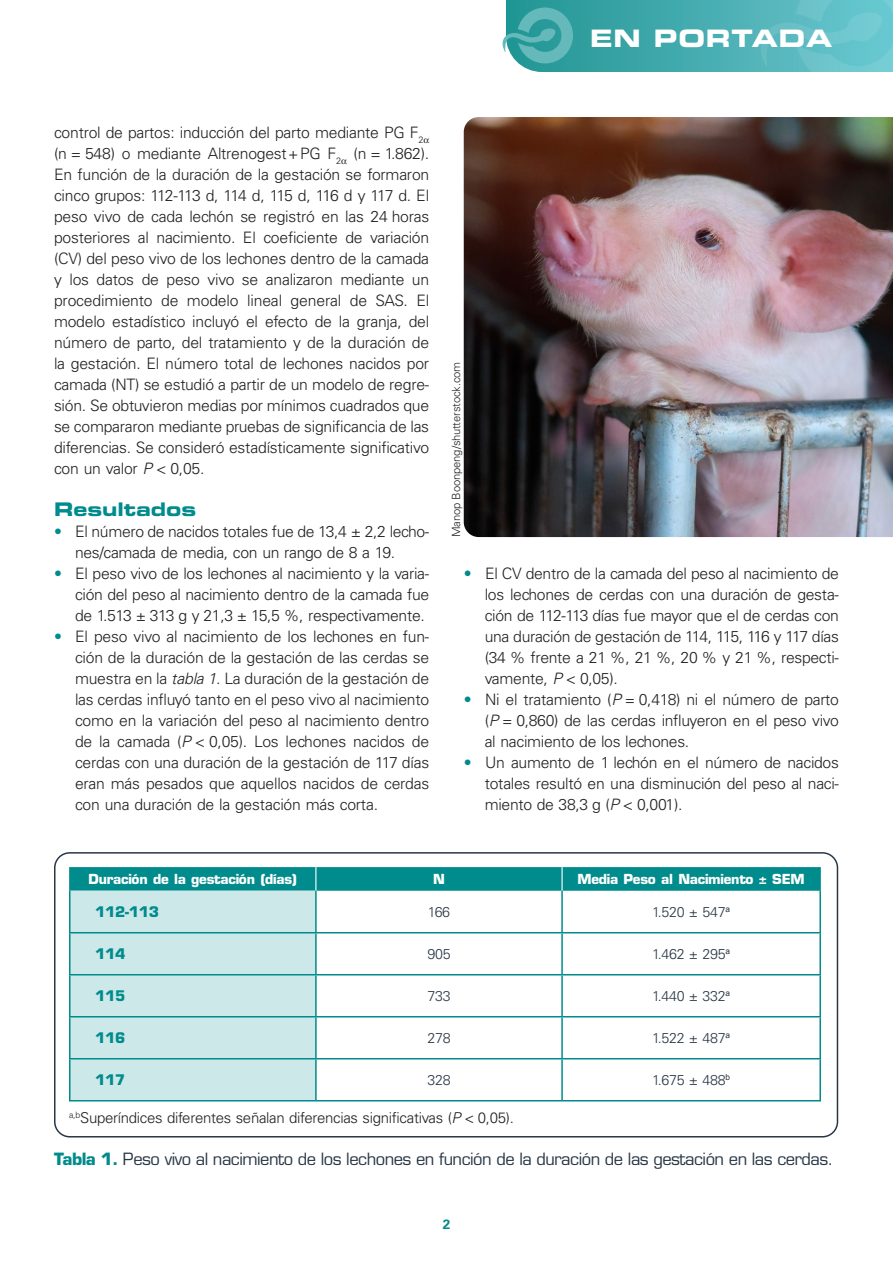
<style>
.page{position:relative;width:893px;height:1263px;background:#fff}
.page>*{position:absolute;margin:0;border:0;box-sizing:border-box;transform-origin:0 0}
.t1{font:24px "Eurostile LT Std Bold Ex 2";letter-spacing:.03em;color:#fff}
.MSD_Apartado_1{font:18.75px "Eurostile LT Std Bold Ex 2";color:#008b8c}
.MSD_Pie_de_foto{font:16.5px "Eurostile LT Std";letter-spacing:-.03em;color:#293745}
.MSD_Texto_normal{font:300 15.75px/21px "Univers LT Std";letter-spacing:-.015em;color:#231f20;text-align:justify}
.MSD_Tabla_pie{font:300 15px "Univers LT Std";letter-spacing:-.02em;color:#231f20}
.MSD_Tabla_texto{font:300 14.25px "Univers LT Std";letter-spacing:-.02em;color:#293745}
.MSD_Tabla_izquierda{font:700 14.25px "Eurostile LT Std";letter-spacing:-.02em;color:#008b8c}
.MSD_Tabla_apartado{font:700 13.5px "Eurostile LT Std";letter-spacing:-.02em;color:#fff}
.t2{font:700 13.5px "Univers LT Std";color:#008b8c}
.MSD_Fuente_foto{font:300 11.25px "Univers LT Std";letter-spacing:-.01em;color:#231f20}
.s1{font-style:italic}
.s2{color:#008b8c}
.s3{font-weight:700;color:#008b8c}
</style>
<div class="page">
<svg style="left:503px;top:0;width:390px;height:72px;background:#4fb1b5"></svg>
<img style="left:464px;top:117px;width:429px;height:420px">
<div style="left:54px;top:852px;width:784px;height:285px;border:2px solid #293745;border-radius:15px"></div>
<div style="left:70px;top:891px;width:245px;height:209px;background:#cce8e8"></div>
<hr style="left:561px;top:891px;width:2px;height:41px;background:#008b8c">
<hr style="left:69px;top:932px;width:247px;height:1px;background:#008b8c">
<hr style="left:561px;top:933px;width:2px;height:41px;background:#008b8c">
<hr style="left:69px;top:974px;width:247px;height:1px;background:#008b8c">
<hr style="left:561px;top:975px;width:2px;height:41px;background:#008b8c">
<hr style="left:69px;top:1016px;width:247px;height:1px;background:#008b8c">
<hr style="left:561px;top:1017px;width:2px;height:41px;background:#008b8c">
<hr style="left:69px;top:1058px;width:247px;height:1px;background:#008b8c">
<hr style="left:561px;top:1059px;width:2px;height:41px;background:#008b8c">
<hr style="left:69px;top:891px;width:1px;height:41px;background:#008b8c">
<hr style="left:69px;top:933px;width:1px;height:41px;background:#008b8c">
<hr style="left:69px;top:975px;width:1px;height:41px;background:#008b8c">
<hr style="left:69px;top:1017px;width:1px;height:41px;background:#008b8c">
<hr style="left:69px;top:1059px;width:1px;height:41px;background:#008b8c">
<hr style="left:69px;top:1100px;width:247px;height:1px;background:#008b8c">
<hr style="left:316px;top:932px;width:246px;height:1px;background:#008b8c">
<hr style="left:562px;top:932px;width:259px;height:1px;background:#008b8c">
<hr style="left:316px;top:974px;width:246px;height:1px;background:#008b8c">
<hr style="left:562px;top:974px;width:259px;height:1px;background:#008b8c">
<hr style="left:316px;top:1016px;width:246px;height:1px;background:#008b8c">
<hr style="left:562px;top:1016px;width:259px;height:1px;background:#008b8c">
<hr style="left:316px;top:1058px;width:246px;height:1px;background:#008b8c">
<hr style="left:562px;top:1058px;width:259px;height:1px;background:#008b8c">
<hr style="left:315px;top:891px;width:2px;height:41px;background:#008b8c">
<hr style="left:819px;top:891px;width:2px;height:41px;background:#008b8c">
<hr style="left:315px;top:933px;width:2px;height:41px;background:#008b8c">
<hr style="left:819px;top:933px;width:2px;height:41px;background:#008b8c">
<hr style="left:315px;top:975px;width:2px;height:41px;background:#008b8c">
<hr style="left:819px;top:975px;width:2px;height:41px;background:#008b8c">
<hr style="left:315px;top:1017px;width:2px;height:41px;background:#008b8c">
<hr style="left:819px;top:1017px;width:2px;height:41px;background:#008b8c">
<hr style="left:315px;top:1059px;width:2px;height:41px;background:#008b8c">
<hr style="left:819px;top:1059px;width:2px;height:41px;background:#008b8c">
<hr style="left:316px;top:1100px;width:246px;height:1px;background:#008b8c">
<hr style="left:562px;top:1100px;width:259px;height:1px;background:#008b8c">
<svg style="left:69px;top:867px;width:752px;height:24px;background:#058d8e"></svg>
<h1 class="t1" style="left:590px;top:22px;width:244px">EN PORTADA</h1>
<p class="MSD_Texto_normal" style="left:54px;top:122px;width:377px;text-align:left">control de partos: inducción del parto mediante PG F<sub>2 </sub>(n = 548) o mediante Altrenogest+PG F<sub>2</sub> (n = 1.862).<br>En función de la duración de la gestación se formaron cinco grupos: 112-113 d, 114 d, 115 d, 116 d y 117 d. El peso vivo de cada lechón se registró en las 24 horas posteriores al nacimiento. El coeficiente de variación (CV) del peso vivo de los lechones dentro de la camada y los datos de peso vivo se analizaron mediante un procedimiento de modelo lineal general de SAS. El modelo estadístico incluyó el efecto de la granja, del número de parto, del tratamiento y de la duración de la gestación. El número total de lechones nacidos por camada (NT) se estudió a partir de un modelo de regre&shy;sión. Se obtuvieron medias por mínimos cuadrados que se compararon mediante pruebas de significancia de las diferencias. Se consideró estadísticamente significativo con un valor <span class="s1">P</span> &lt; 0,05.</p>
<p class="MSD_Apartado_1" style="left:54px;top:496px;width:144px">Resultados</p>
<p class="MSD_Texto_normal" style="left:75px;top:521px;width:356px;text-indent:-21px"><span class="s2">•</span> El número de nacidos totales fue de 13,4 ± 2,2 lecho&shy;nes/camada de media, con un rango de 8 a 19.</p>
<p class="MSD_Texto_normal" style="left:75px;top:563px;width:356px;text-indent:-21px"><span class="s2">•</span> El peso vivo de los lechones al nacimiento y la varia&shy;ción del peso al nacimiento dentro de la camada fue de 1.513 ± 313 g y 21,3 ± 15,5 %, respectivamente.</p>
<p class="MSD_Texto_normal" style="left:75px;top:626px;width:356px;text-indent:-21px"><span class="s2">•</span> El peso vivo al nacimiento de los lechones en fun&shy;ción de la duración de la gestación de las cerdas se muestra en la <span class="s1">tabla 1</span>. La duración de la gestación de las cerdas influyó tanto en el peso vivo al nacimiento como en la variación del peso al nacimiento dentro de la camada (<span class="s1">P</span> &lt; 0,05). Los lechones nacidos de cerdas con una duración de la gestación de 117 días eran más pesados que aquellos nacidos de cerdas con una duración de la gestación más corta.</p>
<p class="MSD_Fuente_foto" style="left:449px;top:537px;width:177px;rotate:-90deg">Manop Boonpeng/shutterstock.com</p>
<p class="MSD_Texto_normal" style="left:485px;top:563px;width:356px;text-indent:-21px"><span class="s2">•</span> El CV dentro de la camada del peso al nacimiento de los lechones de cerdas con una duración de gesta&shy;ción de 112-113 días fue mayor que el de cerdas con una duración de gestación de 114, 115, 116 y 117 días (34 % frente a 21 %, 21 %, 20 % y 21 %, respecti&shy;vamente, <span class="s1">P</span> &lt; 0,05).</p>
<p class="MSD_Texto_normal" style="left:485px;top:689px;width:356px;text-indent:-21px"><span class="s2">•</span> Ni el tratamiento (<span class="s1">P</span> = 0,418) ni el número de parto (<span class="s1">P</span> = 0,860) de las cerdas influyeron en el peso vivo al nacimiento de los lechones.</p>
<p class="MSD_Texto_normal" style="left:485px;top:752px;width:356px;text-indent:-21px"><span class="s2">•</span> Un aumento de 1 lechón en el número de nacidos totales resultó en una disminución del peso al naci&shy;miento de 38,3 g (<span class="s1">P</span> &lt; 0,001).</p>
<p class="MSD_Tabla_apartado" style="left:89px;top:871px;width:210px">Duración de la gestación (días)</p>
<p class="MSD_Tabla_apartado" style="left:433px;top:871px;width:13px">N</p>
<p class="MSD_Tabla_apartado" style="left:577px;top:871px;width:229px">Media Peso al Nacimiento ± SEM</p>
<p class="MSD_Tabla_izquierda" style="left:95px;top:903px;width:65px">112-113</p>
<p class="MSD_Tabla_texto" style="left:428px;top:903px;width:24px">166</p>
<p class="MSD_Tabla_texto" style="left:652px;top:903px;width:79px">1.520 ± 547<sup>a</sup></p>
<p class="MSD_Tabla_izquierda" style="left:95px;top:945px;width:32px">114</p>
<p class="MSD_Tabla_texto" style="left:427px;top:945px;width:25px">905</p>
<p class="MSD_Tabla_texto" style="left:652px;top:945px;width:79px">1.462 ± 295<sup>a</sup></p>
<p class="MSD_Tabla_izquierda" style="left:95px;top:987px;width:32px">115</p>
<p class="MSD_Tabla_texto" style="left:427px;top:987px;width:25px">733</p>
<p class="MSD_Tabla_texto" style="left:652px;top:987px;width:79px">1.440 ± 332<sup>a</sup></p>
<p class="MSD_Tabla_izquierda" style="left:95px;top:1029px;width:32px">116</p>
<p class="MSD_Tabla_texto" style="left:427px;top:1029px;width:25px">278</p>
<p class="MSD_Tabla_texto" style="left:652px;top:1029px;width:79px">1.522 ± 487<sup>a</sup></p>
<p class="MSD_Tabla_izquierda" style="left:95px;top:1071px;width:32px">117</p>
<p class="MSD_Tabla_texto" style="left:427px;top:1071px;width:25px">328</p>
<p class="MSD_Tabla_texto" style="left:652px;top:1071px;width:79px">1.675 ± 488<sup>b</sup></p>
<p class="MSD_Tabla_pie" style="left:69px;top:1108px;width:446px"><sup>a,b</sup>Superíndices diferentes señalan diferencias significativas (<span class="s1">P</span> &lt; 0,05).</p>
<p class="MSD_Pie_de_foto" style="left:54px;top:1149px;width:781px"><span class="s3">Tabla 1.</span> Peso vivo al nacimiento de los lechones en función de la duración de las gestación en las cerdas.</p>
<p class="t2" style="left:443px;top:1217px;width:9px">2</p>
</div>
